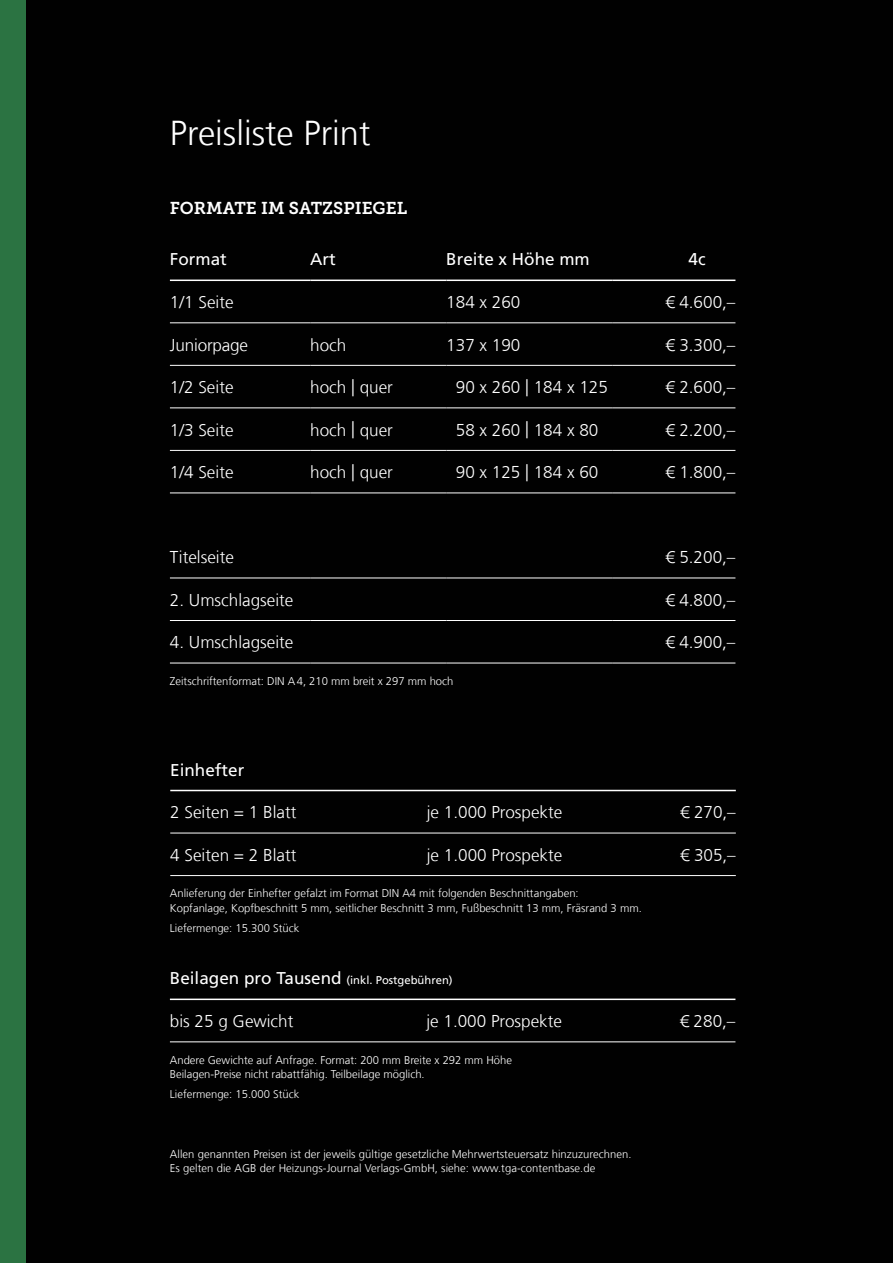
<style>
.page{position:relative;width:893px;height:1263px;background:#010101}
.page>*{position:absolute;margin:0;border:0;box-sizing:border-box;transform-origin:0 0}
.t1{font:300 34.5px "Frutiger LT Com";color:#fff}
.t2{font:300 17.1px "Frutiger LT Com";color:#fff}
.t3{font:17.1px "Frutiger LT Com";color:#fff}
.t4{font:17.1px "Museo Slab 700";color:#fff}
.t5{font:300 11.25px/14.2px "Frutiger LT Com";color:#fff}
.t6{font:11.25px "Frutiger LT Com";color:#fff}
.s1{font-size:17.1px}
</style>
<div class="page">
<hr style="left:170px;top:832px;width:566px;height:1px;background:#fff">
<hr style="left:170px;top:790px;width:566px;height:1px;background:#fff">
<hr style="left:170px;top:875px;width:566px;height:1px;background:#fff">
<hr style="left:170px;top:998px;width:565px;height:2px;background:#fff">
<hr style="left:170px;top:1041px;width:565px;height:1px;background:#fff">
<hr style="left:170px;top:322px;width:140px;height:1px;background:#fff">
<hr style="left:310px;top:322px;width:136px;height:1px;background:#fff">
<hr style="left:446px;top:322px;width:166px;height:1px;background:#fff">
<hr style="left:612px;top:322px;width:123px;height:1px;background:#fff">
<hr style="left:170px;top:365px;width:140px;height:1px;background:#fff">
<hr style="left:310px;top:365px;width:136px;height:1px;background:#fff">
<hr style="left:446px;top:365px;width:166px;height:1px;background:#fff">
<hr style="left:612px;top:365px;width:123px;height:1px;background:#fff">
<hr style="left:170px;top:407px;width:140px;height:1px;background:#fff">
<hr style="left:310px;top:407px;width:136px;height:1px;background:#fff">
<hr style="left:446px;top:407px;width:166px;height:1px;background:#fff">
<hr style="left:612px;top:407px;width:123px;height:1px;background:#fff">
<hr style="left:170px;top:450px;width:140px;height:1px;background:#fff">
<hr style="left:310px;top:450px;width:136px;height:1px;background:#fff">
<hr style="left:446px;top:450px;width:166px;height:1px;background:#fff">
<hr style="left:612px;top:450px;width:123px;height:1px;background:#fff">
<hr style="left:170px;top:280px;width:140px;height:1px;background:#fff">
<hr style="left:310px;top:280px;width:136px;height:1px;background:#fff">
<hr style="left:446px;top:280px;width:166px;height:1px;background:#fff">
<hr style="left:612px;top:280px;width:123px;height:1px;background:#fff">
<hr style="left:170px;top:577px;width:140px;height:1px;background:#fff">
<hr style="left:310px;top:577px;width:136px;height:1px;background:#fff">
<hr style="left:446px;top:577px;width:166px;height:1px;background:#fff">
<hr style="left:612px;top:577px;width:123px;height:1px;background:#fff">
<hr style="left:170px;top:620px;width:140px;height:1px;background:#fff">
<hr style="left:310px;top:620px;width:136px;height:1px;background:#fff">
<hr style="left:446px;top:620px;width:166px;height:1px;background:#fff">
<hr style="left:612px;top:620px;width:123px;height:1px;background:#fff">
<hr style="left:170px;top:492px;width:140px;height:1px;background:#fff">
<hr style="left:310px;top:492px;width:136px;height:1px;background:#fff">
<hr style="left:446px;top:492px;width:166px;height:1px;background:#fff">
<hr style="left:612px;top:492px;width:123px;height:1px;background:#fff">
<hr style="left:170px;top:662px;width:140px;height:1px;background:#fff">
<hr style="left:310px;top:662px;width:136px;height:1px;background:#fff">
<hr style="left:446px;top:662px;width:166px;height:1px;background:#fff">
<hr style="left:612px;top:662px;width:123px;height:1px;background:#fff">
<div style="left:0;top:0;width:26px;height:1263px;background:#2b7342"></div>
<h1 class="t1" style="left:170px;top:113px;width:202px">Preisliste Print</h1>
<h2 class="t4" style="left:170px;top:199px;width:239px">FORMATE IM SATZSPIEGEL</h2>
<h2 class="t3" style="left:170px;top:249px;width:59px">Format</h2>
<h2 class="t3" style="left:310px;top:249px;width:27px">Art</h2>
<h2 class="t3" style="left:446px;top:249px;width:145px">Breite x Höhe mm</h2>
<h2 class="t3" style="left:689px;top:249px;width:19px">4c</h2>
<h2 class="t2" style="left:170px;top:292px;width:65px">1/1 Seite</h2>
<h2 class="t2" style="left:446px;top:292px;width:76px">184 x 260</h2>
<h2 class="t2" style="left:666px;top:292px;width:71px">€ 4.600,–</h2>
<h2 class="t2" style="left:170px;top:335px;width:80px">Juniorpage</h2>
<h2 class="t2" style="left:310px;top:335px;width:38px">hoch</h2>
<h2 class="t2" style="left:446px;top:335px;width:76px">137 x 190</h2>
<h2 class="t2" style="left:666px;top:335px;width:71px">€ 3.300,–</h2>
<h2 class="t2" style="left:170px;top:377px;width:65px">1/2 Seite</h2>
<h2 class="t2" style="left:310px;top:377px;width:84px">hoch | quer</h2>
<h2 class="t2" style="left:456px;top:377px;width:154px">90 x 260 | 184 x 125</h2>
<h2 class="t2" style="left:666px;top:377px;width:71px">€ 2.600,–</h2>
<h2 class="t2" style="left:170px;top:420px;width:65px">1/3 Seite</h2>
<h2 class="t2" style="left:310px;top:420px;width:84px">hoch | quer</h2>
<h2 class="t2" style="left:456px;top:420px;width:144px">58 x 260 | 184 x 80</h2>
<h2 class="t2" style="left:666px;top:420px;width:71px">€ 2.200,–</h2>
<h2 class="t2" style="left:170px;top:462px;width:65px">1/4 Seite</h2>
<h2 class="t2" style="left:310px;top:462px;width:84px">hoch | quer</h2>
<h2 class="t2" style="left:456px;top:462px;width:144px">90 x 125 | 184 x 60</h2>
<h2 class="t2" style="left:666px;top:462px;width:71px">€ 1.800,–</h2>
<h2 class="t2" style="left:170px;top:547px;width:66px">Titelseite</h2>
<h2 class="t2" style="left:666px;top:547px;width:71px">€ 5.200,–</h2>
<h2 class="t2" style="left:170px;top:590px;width:125px">2. Umschlagseite</h2>
<h2 class="t2" style="left:666px;top:590px;width:71px">€ 4.800,–</h2>
<h2 class="t2" style="left:170px;top:632px;width:125px">4. Umschlagseite</h2>
<h2 class="t2" style="left:666px;top:632px;width:71px">€ 4.900,–</h2>
<p class="t5" style="left:170px;top:674px;width:285px">Zeitschriftenformat: DIN A4, 210 mm breit x 297 mm hoch</p>
<h2 class="t3" style="left:170px;top:760px;width:76px">Einhefter</h2>
<h2 class="t2" style="left:170px;top:802px;width:128px">2 Seiten = 1 Blatt</h2>
<h2 class="t2" style="left:427px;top:802px;width:137px">je 1.000 Prospekte</h2>
<h2 class="t2" style="left:680px;top:802px;width:57px">€ 270,–</h2>
<h2 class="t2" style="left:170px;top:845px;width:128px">4 Seiten = 2 Blatt</h2>
<h2 class="t2" style="left:427px;top:845px;width:137px">je 1.000 Prospekte</h2>
<h2 class="t2" style="left:680px;top:845px;width:57px">€ 305,–</h2>
<p class="t5" style="left:170px;top:886px;width:473px">Anlieferung der Einhefter gefalzt im Format DIN A4 mit folgenden Beschnittangaben:<br>Kopfanlage, Kopfbeschnitt 5 mm, seitlicher Beschnitt 3 mm, Fußbeschnitt 13 mm, Fräsrand 3 mm.</p>
<p class="t5" style="left:170px;top:921px;width:131px">Liefermenge: 15.300 Stück</p>
<p class="t6" style="left:170px;top:974px;width:284px"><span class="s1">Beilagen pro Tausend</span> (inkl. Postgebühren)</p>
<h2 class="t2" style="left:170px;top:1011px;width:125px">bis 25 g Gewicht</h2>
<h2 class="t2" style="left:426px;top:1011px;width:137px">je 1.000 Prospekte</h2>
<h2 class="t2" style="left:680px;top:1011px;width:57px">€ 280,–</h2>
<p class="t5" style="left:170px;top:1052px;width:344px">Andere Gewichte auf Anfrage. Format: 200 mm Breite x 292 mm Höhe<br>Beilagen-Preise nicht rabattfähig. Teilbeilage möglich.</p>
<p class="t5" style="left:170px;top:1087px;width:131px">Liefermenge: 15.000 Stück</p>
<p class="t5" style="left:170px;top:1147px;width:463px">Allen genannten Preisen ist der jeweils gültige gesetzliche Mehrwertsteuersatz hinzuzurechnen.<br>Es gelten die AGB der Heizungs-Journal Verlags-GmbH, siehe: www.tga-contentbase.de</p>
</div>
